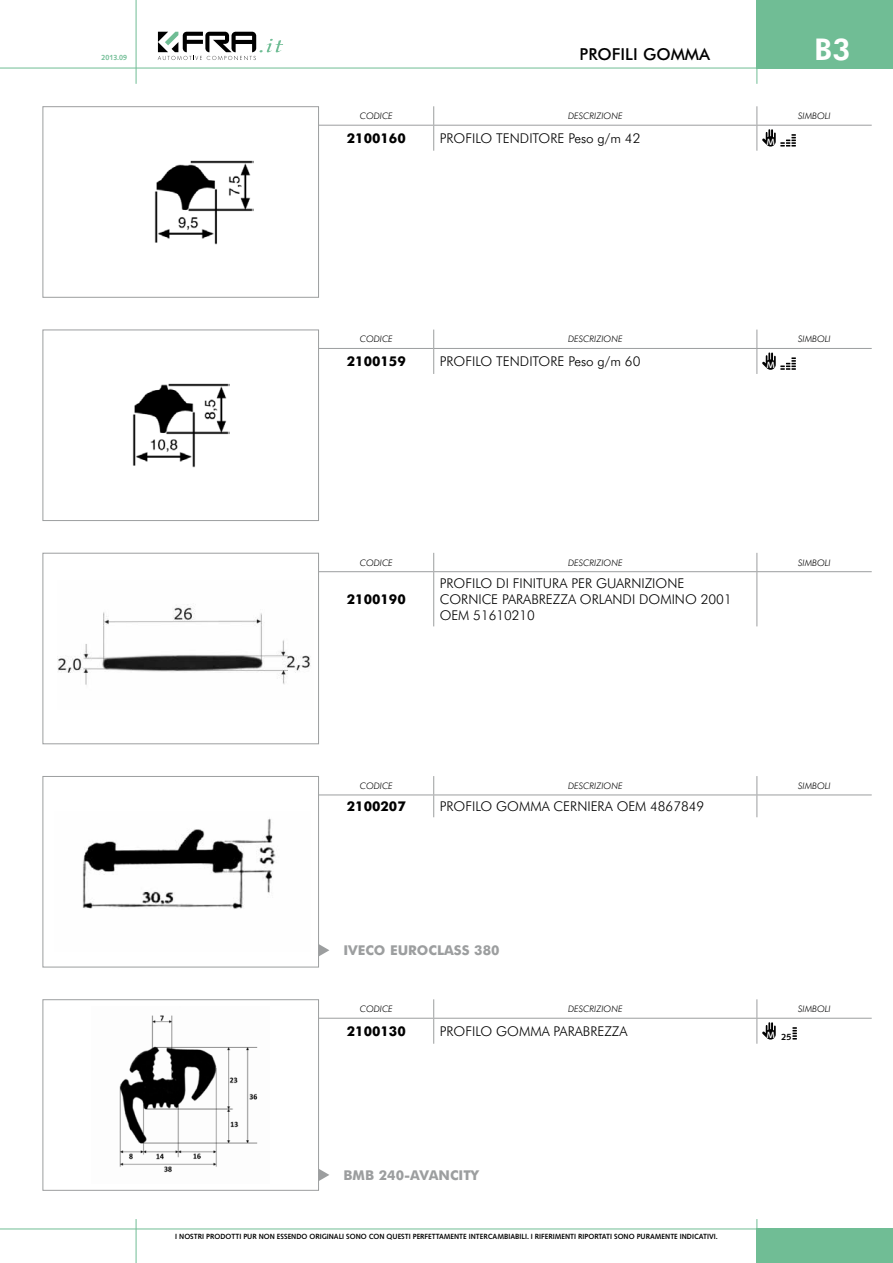
<style>
.page{position:relative;width:893px;height:1263px;background:#fff}
.page>*{position:absolute;margin:0;border:0;box-sizing:border-box;transform-origin:0 0}
.t1{font:800 30px "Futura BT";color:#fff}
.t2{font:500 16.5px "Futura BT";color:#000}
.t3{font:300 13.5px/16.2px "Futura BT";color:#000}
.t4{font:700 13.5px "Futura BT";color:#000}
.t5{font:700 13.5px "Futura BT";color:#9c9e9f}
.t6{font:italic 300 9px "Futura BT";color:#000}
.t7{font:700 9px "Syntax";color:#000}
.t8{font:700 9px "Syntax";color:#fff}
.t9{font:700 7.5px "Syntax";color:#000;scale:.95 1}
.t10{font:700 7.5px "Syntax";color:#70bd95;scale:.95 1}
</style>
<div class="page">
<svg style="left:0;top:1228px;width:756px;height:35px"></svg>
<svg style="left:0;top:0;width:756px;height:68px"></svg>
<div style="left:756px;top:0;width:137px;height:68px;background:#70bd95"></div>
<div style="left:756px;top:1228px;width:137px;height:35px;background:#70bd95"></div>
<hr style="left:136px;top:0;width:1px;height:84px;background:#70bd95">
<hr style="left:756px;top:0;width:1px;height:84px;background:#70bd95">
<hr style="left:136px;top:1219px;width:1px;height:44px;background:#70bd95">
<hr style="left:756px;top:1219px;width:1px;height:44px;background:#70bd95">
<svg style="left:158px;top:32px;width:125px;height:28px"></svg>
<img style="left:82px;top:818px;width:194px;height:91px">
<div style="left:43px;top:776px;width:276px;height:191px;border:1px solid #9c9e9f"></div>
<hr style="left:319px;top:794px;width:115px;height:1px;background:#9c9e9f">
<svg style="left:433px;top:776px;width:1px;height:41px"></svg>
<hr style="left:434px;top:794px;width:323px;height:1px;background:#9c9e9f">
<svg style="left:756px;top:776px;width:1px;height:41px"></svg>
<hr style="left:757px;top:794px;width:115px;height:1px;background:#9c9e9f">
<svg style="left:319px;top:944px;width:10px;height:12px"></svg>
<img style="left:155px;top:160px;width:98px;height:84px">
<hr style="left:319px;top:125px;width:115px;height:1px;background:#9c9e9f">
<hr style="left:434px;top:125px;width:323px;height:1px;background:#9c9e9f">
<hr style="left:757px;top:125px;width:115px;height:1px;background:#9c9e9f">
<svg style="left:433px;top:106px;width:1px;height:45px"></svg>
<svg style="left:756px;top:106px;width:40px;height:45px"></svg>
<div style="left:43px;top:106px;width:276px;height:192px;border:1px solid #9c9e9f"></div>
<img style="left:132px;top:383px;width:97px;height:85px">
<hr style="left:319px;top:348px;width:115px;height:1px;background:#9c9e9f">
<hr style="left:434px;top:348px;width:323px;height:1px;background:#9c9e9f">
<hr style="left:757px;top:348px;width:115px;height:1px;background:#9c9e9f">
<svg style="left:433px;top:330px;width:1px;height:44px"></svg>
<svg style="left:756px;top:330px;width:40px;height:44px"></svg>
<div style="left:43px;top:330px;width:276px;height:191px;border:1px solid #9c9e9f"></div>
<img style="left:58px;top:604px;width:253px;height:81px">
<svg style="left:433px;top:553px;width:1px;height:18px"></svg>
<svg style="left:756px;top:553px;width:1px;height:18px"></svg>
<hr style="left:319px;top:571px;width:115px;height:1px;background:#9c9e9f">
<hr style="left:434px;top:571px;width:323px;height:1px;background:#9c9e9f">
<hr style="left:757px;top:571px;width:115px;height:1px;background:#9c9e9f">
<hr style="left:756px;top:572px;width:1px;height:54px;background:#9c9e9f">
<hr style="left:433px;top:572px;width:1px;height:54px;background:#9c9e9f">
<div style="left:43px;top:553px;width:276px;height:191px;border:1px solid #9c9e9f"></div>
<hr style="left:319px;top:1018px;width:115px;height:1px;background:#9c9e9f">
<hr style="left:434px;top:1018px;width:323px;height:1px;background:#9c9e9f">
<hr style="left:757px;top:1018px;width:115px;height:1px;background:#9c9e9f">
<svg style="left:433px;top:999px;width:1px;height:45px"></svg>
<svg style="left:756px;top:999px;width:20px;height:45px"></svg>
<svg style="left:792px;top:1027px;width:5px;height:12px"></svg>
<div style="left:43px;top:999px;width:276px;height:192px;border:1px solid #9c9e9f"></div>
<svg style="left:319px;top:1169px;width:10px;height:12px"></svg>
<img style="left:119px;top:1015px;width:139px;height:158px">
<p class="t10" style="left:101px;top:53px;width:29px">2013.09</p>
<p class="t2" style="left:580px;top:44px;width:132px">PROFILI GOMMA</p>
<h1 class="t1" style="left:814px;top:31px;width:38px">B3</h1>
<p class="t6" style="left:360px;top:111px;width:35px">CODICE</p>
<p class="t6" style="left:568px;top:111px;width:56px">DESCRIZIONE</p>
<p class="t6" style="left:798px;top:111px;width:34px">SIMBOLI</p>
<p class="t4" style="left:347px;top:130px;width:61px">2100160</p>
<p class="t3" style="left:440px;top:130px;width:202px">PROFILO TENDITORE Peso g/m 42</p>
<p class="t8" style="left:766px;top:136px;width:10px">M</p>
<p class="t6" style="left:360px;top:334px;width:35px">CODICE</p>
<p class="t6" style="left:568px;top:334px;width:56px">DESCRIZIONE</p>
<p class="t6" style="left:798px;top:334px;width:34px">SIMBOLI</p>
<p class="t4" style="left:347px;top:353px;width:61px">2100159</p>
<p class="t3" style="left:440px;top:353px;width:202px">PROFILO TENDITORE Peso g/m 60</p>
<p class="t8" style="left:766px;top:360px;width:10px">M</p>
<p class="t6" style="left:360px;top:557px;width:35px">CODICE</p>
<p class="t6" style="left:568px;top:557px;width:56px">DESCRIZIONE</p>
<p class="t6" style="left:798px;top:557px;width:34px">SIMBOLI</p>
<p class="t4" style="left:347px;top:591px;width:61px">2100190</p>
<p class="t3" style="left:440px;top:575px;width:294px">PROFILO DI FINITURA PER GUARNIZIONE<br>CORNICE PARABREZZA ORLANDI DOMINO 2001<br>OEM 51610210</p>
<p class="t6" style="left:360px;top:780px;width:35px">CODICE</p>
<p class="t6" style="left:568px;top:780px;width:56px">DESCRIZIONE</p>
<p class="t6" style="left:798px;top:780px;width:34px">SIMBOLI</p>
<p class="t4" style="left:347px;top:798px;width:61px">2100207</p>
<p class="t3" style="left:440px;top:798px;width:266px">PROFILO GOMMA CERNIERA OEM 4867849</p>
<p class="t5" style="left:343px;top:942px;width:158px">IVECO EUROCLASS 380</p>
<p class="t6" style="left:360px;top:1003px;width:35px">CODICE</p>
<p class="t6" style="left:568px;top:1003px;width:56px">DESCRIZIONE</p>
<p class="t6" style="left:798px;top:1003px;width:34px">SIMBOLI</p>
<p class="t4" style="left:347px;top:1023px;width:61px">2100130</p>
<p class="t3" style="left:440px;top:1023px;width:189px">PROFILO GOMMA PARABREZZA</p>
<p class="t7" style="left:766px;top:1031px;width:27px"><sup>M</sup> 25</p>
<p class="t5" style="left:343px;top:1167px;width:137px">BMB 240-AVANCITY</p>
<p class="t9" style="left:175px;top:1232px;width:572px">I NOSTRI PRODOTTI PUR NON ESSENDO ORIGINALI SONO CON QUESTI PERFETTAMENTE INTERCAMBIABILI. I RIFERIMENTI RIPORTATI SONO PURAMENTE INDICATIVI.</p>
</div>
